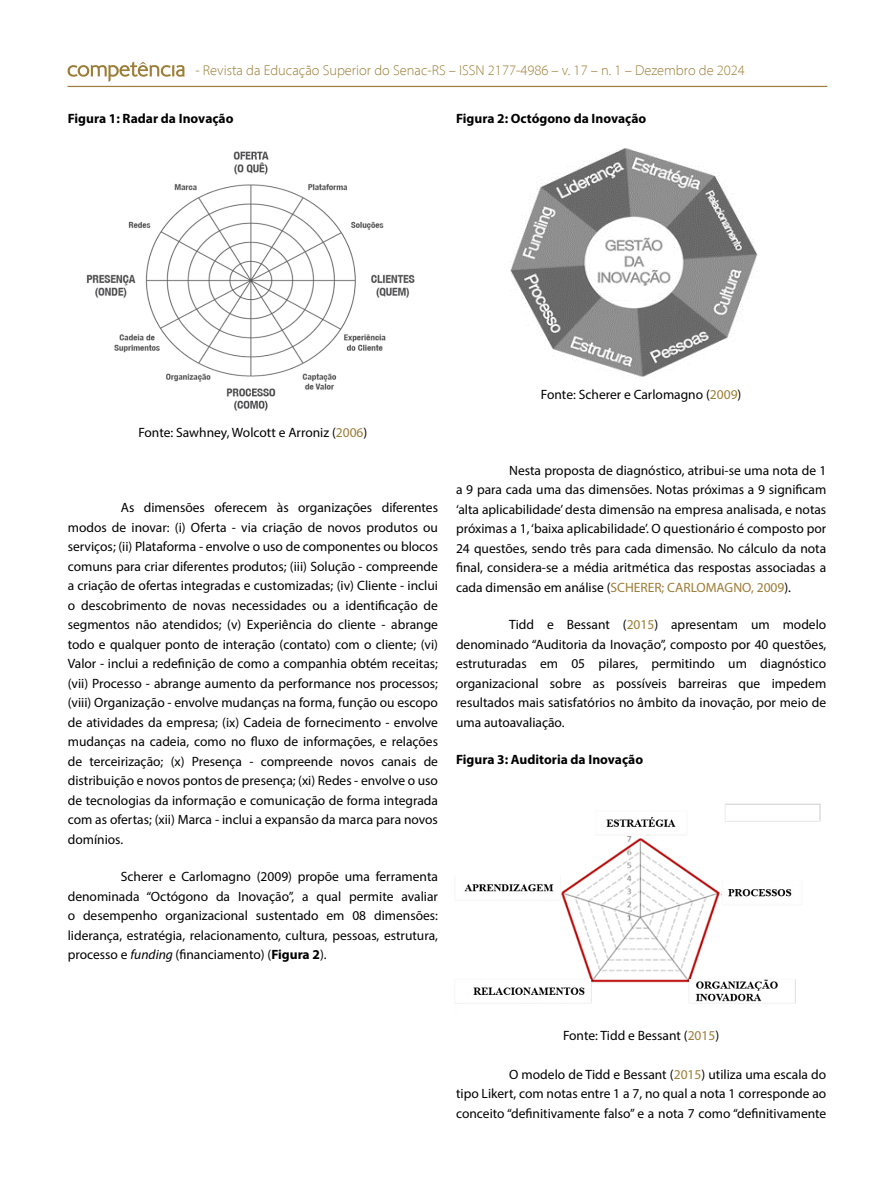
<style>
.page{position:relative;width:893px;height:1191px;background:#fff}
.page>*{position:absolute;margin:0;border:0;box-sizing:border-box;transform-origin:0 0}
.t1{font:300 14.4px "Myriad Pro";color:#9c7d37}
.t2{font:13.5px/19.5px "Myriad Pro";color:#000101;text-align:justify}
.t3{font:700 13.5px "Myriad Pro";color:#000101}
.s1{color:#9c7d37}
.s2{font-style:italic}
.s3{font-weight:700}
</style>
<div class="page">
<hr style="left:68px;top:86px;width:759px;height:1px;background:#9c7d37">
<svg style="left:68px;top:62px;width:116px;height:20px"></svg>
<img style="left:86px;top:151px;width:329px;height:260px">
<img style="left:509px;top:148px;width:249px;height:229px">
<img style="left:455px;top:803px;width:366px;height:201px">
<p class="t1" style="left:195px;top:62px;width:551px">- Revista da Educação Superior do Senac-RS – ISSN 2177-4986 – v. 17 – n. 1 – Dezembro de 2024</p>
<p class="t3" style="left:68px;top:110px;width:167px">Figura 1: Radar da Inovação</p>
<p class="t3" style="left:456px;top:109px;width:192px">Figura 2: Octógono da Inovação</p>
<p class="t2" style="left:138px;top:422px;width:231px">Fonte: Sawhney, Wolcott e Arroniz (<span class="s1">2006</span>)</p>
<p class="t2" style="left:68px;top:497px;width:372px;text-indent:53px">As dimensões oferecem às organizações diferentes modos de inovar: (i) Oferta - via criação de novos produtos ou serviços; (ii) Plataforma - envolve o uso de componentes ou blocos comuns para criar diferentes produtos; (iii) Solução - compreende a criação de ofertas integradas e customizadas; (iv) Cliente - inclui o descobrimento de novas necessidades ou a identificação de segmentos não atendidos; (v) Experiência do cliente - abrange todo e qualquer ponto de interação (contato) com o cliente; (vi)<br>Valor - inclui a redefinição de como a companhia obtém receitas; (vii) Processo - abrange aumento da performance nos processos; (viii) Organização - envolve mudanças na forma, função ou escopo de atividades da empresa; (ix) Cadeia de fornecimento - envolve mudanças na cadeia, como no fluxo de informações, e relações de terceirização; (x) Presença - compreende novos canais de distribuição e novos pontos de presença; (xi) Redes - envolve o uso de tecnologias da informação e comunicação de forma integrada com as ofertas; (xii) Marca - inclui a expansão da marca para novos domínios.</p>
<p class="t2" style="left:68px;top:866px;width:372px;text-indent:53px">Scherer e Carlomagno (2009) propõe uma ferramenta denominada “Octógono da Inovação”, a qual permite avaliar o desempenho organizacional sustentado em 08 dimensões: liderança, estratégia, relacionamento, cultura, pessoas, estrutura, processo e <span class="s2">funding</span> (financiamento) (<span class="s3">Figura 2</span>).</p>
<p class="t2" style="left:541px;top:385px;width:202px">Fonte: Scherer e Carlomagno (<span class="s1">2009</span>)</p>
<p class="t2" style="left:456px;top:460px;width:372px;text-indent:53px">Nesta proposta de diagnóstico, atribui-se uma nota de 1 a 9 para cada uma das dimensões. Notas próximas a 9 significam ‘alta aplicabilidade’ desta dimensão na empresa analisada, e notas próximas a 1, ‘baixa aplicabilidade’. O questionário é composto por 24 questões, sendo três para cada dimensão. No cálculo da nota final, considera-se a média aritmética das respostas associadas a cada dimensão em análise (<span class="s1">SCHERER; CARLOMAGNO, 2009</span>).</p>
<p class="t2" style="left:456px;top:614px;width:372px;text-indent:53px">Tidd e Bessant (<span class="s1">2015</span>) apresentam um modelo denominado “Auditoria da Inovação”, composto por 40 questões, estruturadas em 05 pilares, permitindo um diagnóstico organizacional sobre as possíveis barreiras que impedem resultados mais satisfatórios no âmbito da inovação, por meio de uma autoavaliação.</p>
<p class="t3" style="left:456px;top:750px;width:189px">Figura 3: Auditoria da Inovação</p>
<p class="t2" style="left:563px;top:1025px;width:158px">Fonte: Tidd e Bessant (<span class="s1">2015</span>)</p>
<p class="t2" style="left:456px;top:1064px;width:372px;text-indent:53px">O modelo de Tidd e Bessant (<span class="s1">2015</span>) utiliza uma escala do tipo Likert, com notas entre 1 a 7, no qual a nota 1 corresponde ao conceito “definitivamente falso” e a nota 7 como “definitivamente</p>
</div>
